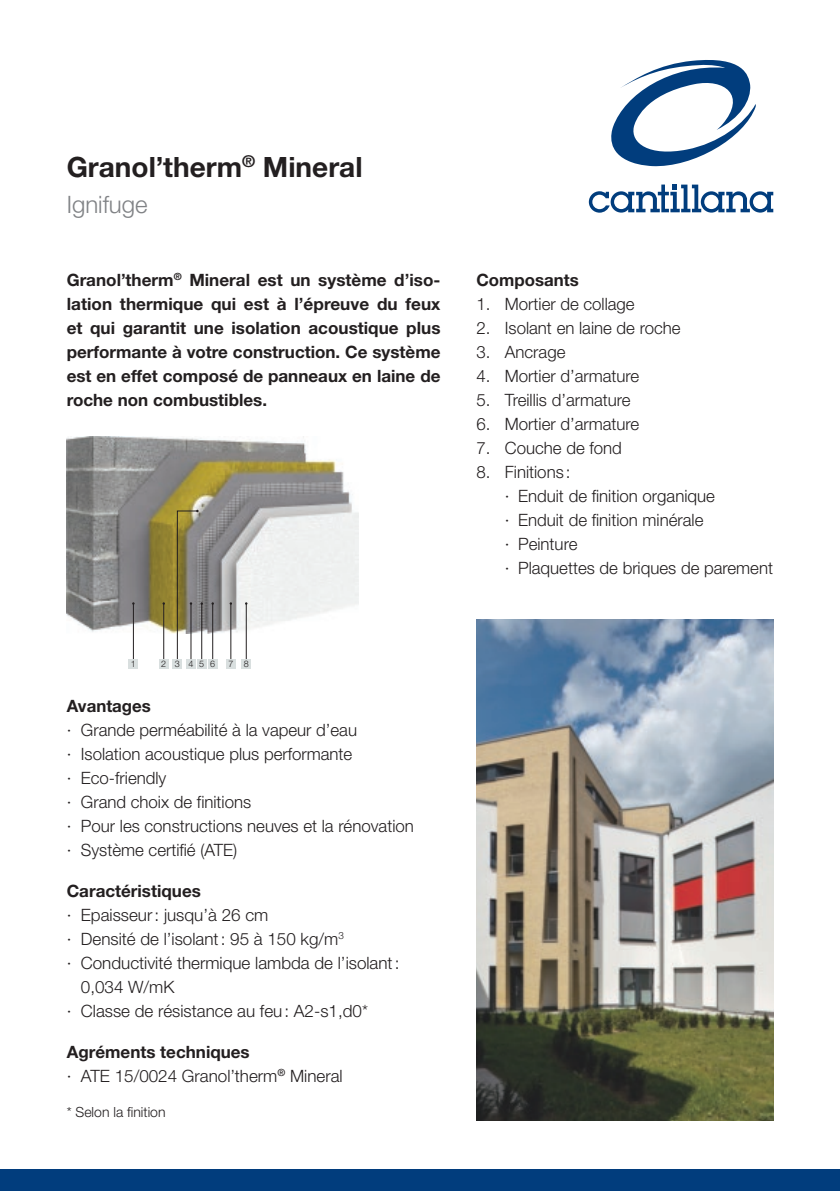
<style>
.page{position:relative;width:840px;height:1191px;background:#fff}
.page>*{position:absolute;margin:0;border:0;box-sizing:border-box;transform-origin:0 0}
.t1{font:700 28px "Helvetica Neue LT";color:#231f20}
.t2{font:300 24px "Helvetica Neue LT";color:#808285}
.t3{font:300 17px/24px "Helvetica Neue";color:#231f20}
.t4{font:300 17px/24px "Helvetica Neue LT";color:#231f20}
.t5{font:700 17px/24px "Helvetica Neue";color:#231f20;text-align:justify}
.t6{font:700 17px "Helvetica Neue LT";color:#231f20}
.t7{font:300 14px "Helvetica Neue";color:#231f20}
.t8{font:300 9px "Helvetica Neue";color:#231f20}
</style>
<div class="page">
<svg style="left:588px;top:184px;width:184px;height:29px"></svg>
<svg style="left:611px;top:60px;width:144px;height:107px"></svg>
<img style="left:476px;top:619px;width:296px;height:501px">
<img style="left:67px;top:437px;width:291px;height:196px">
<div style="left:128px;top:659px;width:10px;height:9px;background:#d9dfdf"></div>
<hr style="left:133px;top:603px;width:1px;height:56px;background:#231f20">
<div style="left:159px;top:659px;width:9px;height:9px;background:#d9dfdf"></div>
<hr style="left:163px;top:603px;width:1px;height:56px;background:#231f20">
<div style="left:186px;top:659px;width:10px;height:9px;background:#d9dfdf"></div>
<div style="left:172px;top:659px;width:10px;height:9px;background:#d9dfdf"></div>
<div style="left:197px;top:659px;width:9px;height:9px;background:#d9dfdf"></div>
<div style="left:208px;top:659px;width:9px;height:9px;background:#d9dfdf"></div>
<svg style="left:177px;top:510px;width:26px;height:149px;background:#96917d"></svg>
<hr style="left:212px;top:603px;width:1px;height:56px;background:#231f20">
<div style="left:226px;top:659px;width:9px;height:9px;background:#d9dfdf"></div>
<hr style="left:230px;top:603px;width:1px;height:56px;background:#231f20">
<div style="left:241px;top:659px;width:10px;height:9px;background:#d9dfdf"></div>
<hr style="left:246px;top:603px;width:1px;height:56px;background:#231f20">
<div style="left:0;top:1169px;width:839px;height:22px;background:#013d7d"></div>
<h1 class="t1" style="left:67px;top:149px;width:297px">Granol’therm<sup>®</sup> Mineral</h1>
<h2 class="t2" style="left:67px;top:189px;width:82px">Ignifuge</h2>
<p class="t5" style="left:67px;top:267px;width:375px">Granol’therm<sup>®</sup> Mineral est un système d’iso&shy;lation thermique qui est à l’épreuve du feux et qui garantit une isolation acoustique plus performante à votre construction. Ce système est en effet composé de panneaux en laine de roche non combustibles.</p>
<p class="t8" style="left:131px;top:658px;width:7px">1</p>
<p class="t8" style="left:161px;top:658px;width:55px">2 3 456</p>
<p class="t8" style="left:228px;top:658px;width:22px">7 8</p>
<p class="t6" style="left:67px;top:695px;width:86px">Avantages</p>
<p class="t3" style="left:67px;top:717px;width:348px">· Grande perméabilité à la vapeur d’eau<br>· Isolation acoustique plus performante<br>· Eco-friendly<br>· Grand choix de finitions<br>· Pour les constructions neuves et la rénovation · Système certifié (ATE)</p>
<p class="t6" style="left:67px;top:880px;width:136px">Caractéristiques</p>
<p class="t3" style="left:67px;top:902px;width:203px">· Epaisseur: jusqu’à 26 cm</p>
<p class="t3" style="left:67px;top:926px;width:278px">· Densité de l’isolant: 95 à 150 kg/m<sup>3</sup></p>
<p class="t3" style="left:67px;top:950px;width:334px">· Conductivité thermique lambda de l’isolant:</p>
<p class="t3" style="left:81px;top:974px;width:95px">0,034 W/mK</p>
<p class="t3" style="left:67px;top:998px;width:302px">· Classe de résistance au feu: A2-s1,d0*</p>
<p class="t6" style="left:67px;top:1041px;width:184px">Agréments techniques</p>
<p class="t3" style="left:67px;top:1063px;width:277px">· ATE 15/0024 Granol’therm<sup>®</sup> Mineral</p>
<p class="t7" style="left:67px;top:1104px;width:100px">* Selon la finition</p>
<p class="t5" style="left:476px;top:267px;width:104px">Composants</p>
<p class="t4" style="left:476px;top:291px;width:160px">1. Mortier de collage</p>
<p class="t4" style="left:476px;top:315px;width:205px">2. Isolant en laine de roche</p>
<p class="t4" style="left:476px;top:339px;width:90px">3. Ancrage</p>
<p class="t4" style="left:476px;top:363px;width:164px">4. Mortier d’armature</p>
<p class="t4" style="left:476px;top:387px;width:156px">5. Treillis d’armature</p>
<p class="t4" style="left:476px;top:411px;width:164px">6. Mortier d’armature</p>
<p class="t4" style="left:476px;top:435px;width:147px">7. Couche de fond</p>
<p class="t4" style="left:504px;top:459px;width:269px;text-indent:-28px">8. Finitions :<br>· Enduit de finition organique<br>· Enduit de finition minérale<br>· Peinture<br>· Plaquettes de briques de parement</p>
</div>
